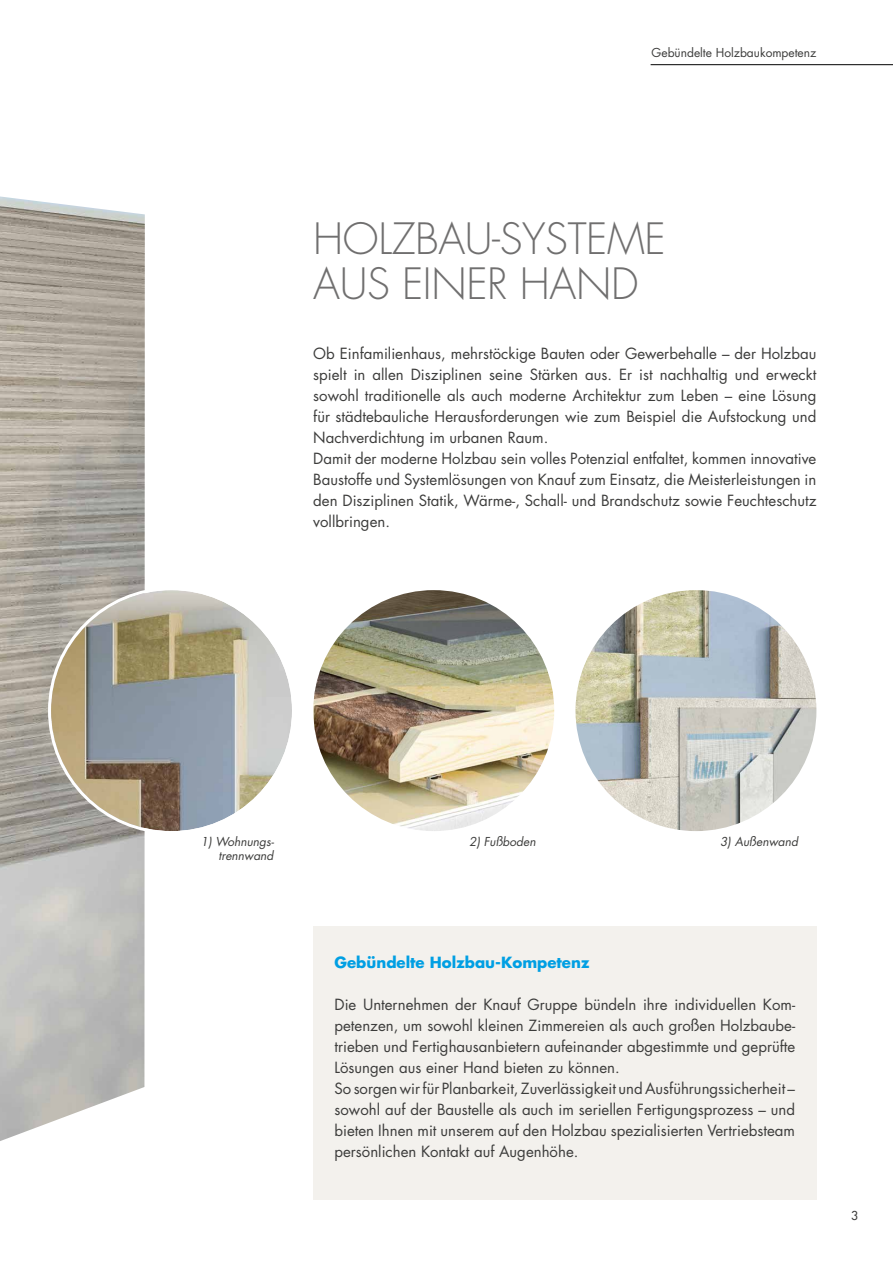
<style>
.page{position:relative;width:893px;height:1263px;background:#fff}
.page>*{position:absolute;margin:0;border:0;box-sizing:border-box;transform-origin:0 0}
.t1{font:300 42px/45px "Futura Std";letter-spacing:-.01em;color:#706f6f}
.t2{font:15px/21px "Futura Std";color:#3c3c3b}
.t3{font:700 15px "Futura Std";color:#009fe3}
.t4{font:italic 12px/13.5px "Futura Std";color:#3c3c3b;text-align:right}
.t5{font:12px "Futura Std";color:#3c3c3b}
.t6{font:500 12px "Futura Std";color:#3c3c3b}
</style>
<div class="page">
<hr style="left:651px;top:64px;width:242px;height:1px;background:#000">
<div style="left:313px;top:926px;width:503px;height:273px;background:#f3f1ed"></div>
<img style="left:0;top:196px;width:145px;height:945px">
<svg style="left:51px;top:590px;width:240px;height:241px;background:#adaba1"></svg>
<img style="left:313px;top:590px;width:241px;height:241px;border-radius:120px">
<img style="left:575px;top:590px;width:241px;height:241px;border-radius:120px">
<p class="t5" style="left:652px;top:45px;width:166px">Gebündelte Holzbaukompetenz</p>
<h1 class="t1" style="left:313px;top:218px;width:354px">HOLZBAU-SYSTEME<br>AUS EINER HAND</h1>
<p class="t2" style="left:313px;top:343px;width:505px">Ob Einfamilienhaus, mehrstöckige Bauten oder Gewerbehalle – der Holzbau spielt in allen Disziplinen seine Stärken aus. Er ist nachhaltig und erweckt sowohl traditionelle als auch moderne Architektur zum Leben – eine Lösung für städtebauliche Herausforderungen wie zum Beispiel die Aufstockung und Nachverdichtung im urbanen Raum.<br>Damit der moderne Holzbau sein volles Potenzial entfaltet, kommen innovative Baustoffe und Systemlösungen von Knauf zum Einsatz, die Meisterleistungen in den Disziplinen Statik, Wärme-, Schall- und Brandschutz sowie Feuchteschutz vollbringen.</p>
<p class="t4" style="left:201px;top:835px;width:75px">1) Wohnungs&shy;trennwand</p>
<p class="t4" style="left:469px;top:835px;width:68px">2) Fußboden</p>
<p class="t4" style="left:720px;top:835px;width:79px">3) Außenwand</p>
<p class="t3" style="left:334px;top:952px;width:256px">Gebündelte Holzbau-Kompetenz</p>
<p class="t2" style="left:334px;top:994px;width:462px">Die Unternehmen der Knauf Gruppe bündeln ihre individuellen Kom&shy;petenzen, um sowohl kleinen Zimmereien als auch großen Holzbaube&shy;trieben und Fertighausanbietern aufeinander abgestimmte und geprüfte Lösungen aus einer Hand bieten zu können.<br>So sorgen wir für Planbarkeit, Zuverlässigkeit und Ausführungssicherheit – sowohl auf der Baustelle als auch im seriellen Fertigungsprozess – und bieten Ihnen mit unserem auf den Holzbau spezialisierten Vertriebsteam persönlichen Kontakt auf Augenhöhe.</p>
<p class="t6" style="left:851px;top:1208px;width:8px">3</p>
</div>
